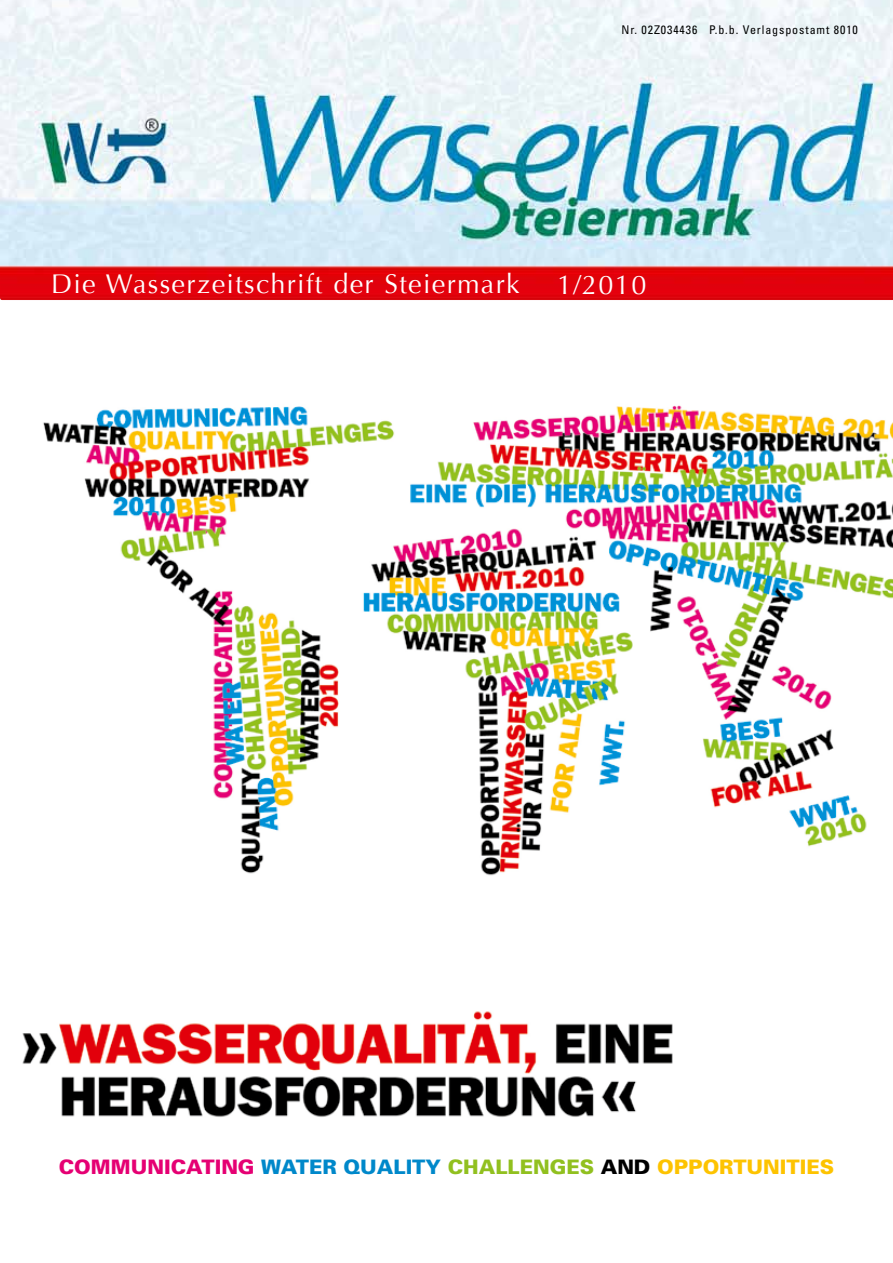
<style>
.page{position:relative;width:893px;height:1263px;background:#fff}
.page>*{position:absolute;margin:0;border:0;box-sizing:border-box;transform-origin:0 0}
.t1{font:27px "Optima";letter-spacing:.05em;color:#fff}
.t2{font:900 19.95px "Univers";color:#e50073}
.t3{font:condensed 12px "Univers";letter-spacing:.075em;color:#000}
.s1{color:#0088ca}
.s2{color:#91c01f}
.s3{color:#000}
.s4{color:#fdc300}
</style>
<div class="page">
<img style="left:0;top:0;width:893px;height:300px">
<img style="left:22px;top:405px;width:871px;height:712px">
<p class="t3" style="left:621px;top:22px;width:238px">Nr. 02Z034436 P.b.b. Verlagspostamt 8010</p>
<h1 class="t1" style="left:51px;top:268px;width:470px">Die Wasserzeitschrift der Steiermark</h1>
<h1 class="t1" style="left:557px;top:269px;width:91px">1/2010</h1>
<p class="t2" style="left:59px;top:1154px;width:777px">COMMUNICATING <span class="s1">WATER QUALITY</span> <span class="s2">CHALLENGES</span> <span class="s3">AND</span> <span class="s4">OPPORTUNITIES</span></p>
</div>
